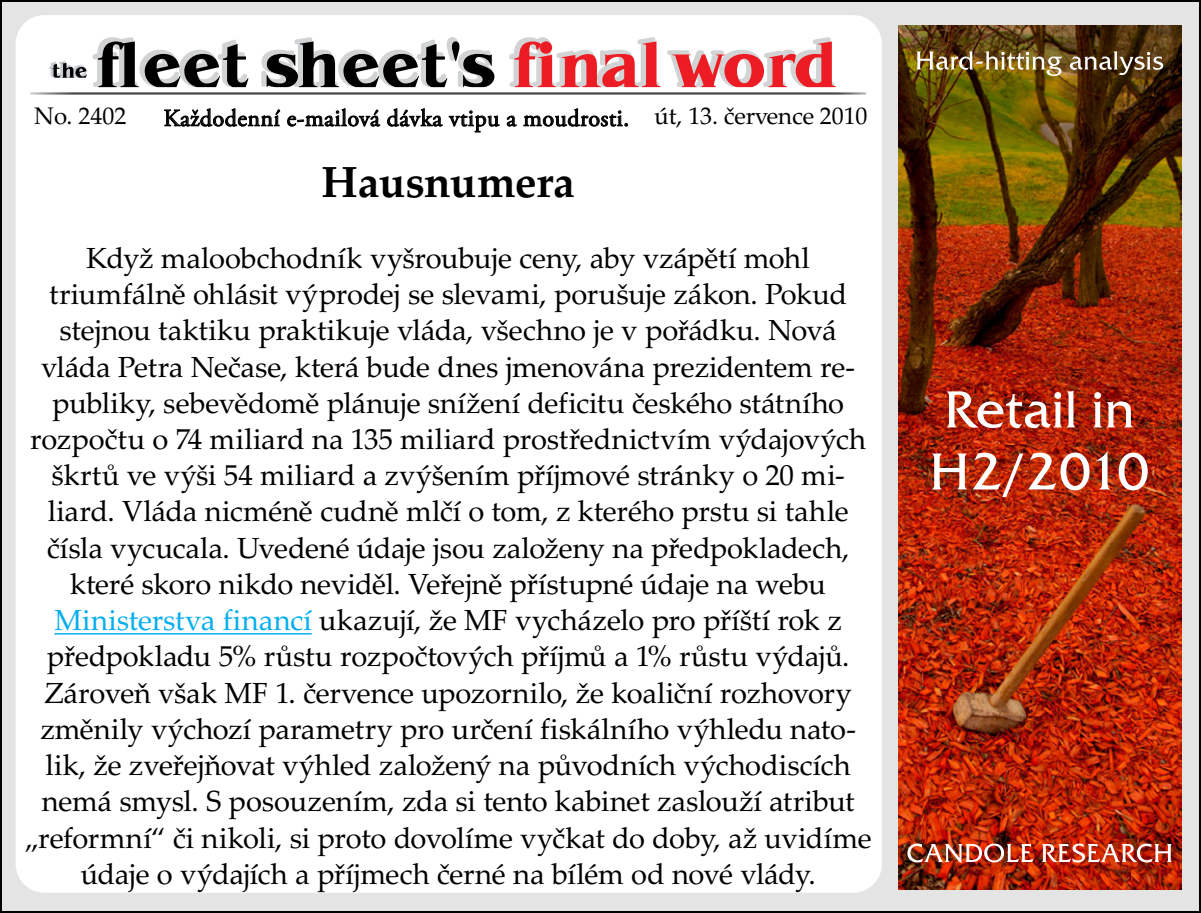
<style>
.page{position:relative;width:1201px;height:913px;background:#fff}
.page>*{position:absolute;margin:0;border:0;box-sizing:border-box;transform-origin:0 0}
.t1{font:700 43.6px "Palatino LTCE";letter-spacing:-.01em;color:#000}
.t2{font:29.2px/36.2px "Palatino LTCE";letter-spacing:-.01em;color:#000;text-align:center}
.t3{font:24px "Adobe Garamond Pro";letter-spacing:.02em;color:#000}
.t4{font:24px "Palatino LTCE";letter-spacing:-.005em;color:#000}
.s1{color:#00aeef}
</style>
<div class="page">
<div style="left:1px;top:1px;width:1198px;height:910px;background:#e5e4e4"></div>
<div style="left:16px;top:15px;width:865px;height:877px;background:#fff;border-radius:29px"></div>
<svg style="left:164px;top:108px;width:116px;height:19px"></svg>
<svg style="left:287px;top:108px;width:93px;height:19px"></svg>
<svg style="left:387px;top:108px;width:55px;height:19px"></svg>
<svg style="left:449px;top:110px;width:50px;height:22px"></svg>
<svg style="left:507px;top:115px;width:9px;height:12px"></svg>
<svg style="left:523px;top:108px;width:104px;height:19px"></svg>
<img style="left:30px;top:92px;width:836px;height:3px">
<svg style="left:49px;top:37px;width:446px;height:50px"></svg>
<svg style="left:509px;top:37px;width:326px;height:50px"></svg>
<hr style="left:54px;top:633px;width:258px;height:1px;background:#00aeef">
<img style="left:898px;top:25px;width:282px;height:863px">
<img style="left:946px;top:390px;width:186px;height:38px">
<img style="left:907px;top:843px;width:245px;height:19px">
<img style="left:916px;top:51px;width:234px;height:19px">
<p class="t4" style="left:34px;top:102px;width:94px">No. 2402</p>
<p class="t4" style="left:654px;top:102px;width:214px">út, 13. července 2010</p>
<p class="t3" style="left:163px;top:104px;width:467px">Každodenní e-mailová dávka vtipu a moudrosti.</p>
<h1 class="t1" style="left:321px;top:157px;width:255px">Hausnumera</h1>
<p class="t2" style="left:25px;top:240px;width:848px">Když maloobchodník vyšroubuje ceny, aby vzápětí mohl triumfálně ohlásit výprodej se slevami, porušuje zákon. Pokud stejnou taktiku praktikuje vláda, všechno je v pořádku. Nová vláda Petra Nečase, která bude dnes jmenována prezidentem re&shy;publiky, sebevědomě plánuje snížení deficitu českého státního rozpočtu o 74 miliard na 135 miliard prostřednictvím výdajových škrtů ve výši 54 miliard a zvýšením příjmové stránky o 20 mi&shy;liard. Vláda nicméně cudně mlčí o tom, z kterého prstu si tahle čísla vycucala. Uvedené údaje jsou založeny na předpokladech, které skoro nikdo neviděl. Veřejně přístupné údaje na webu <span class="s1">Ministerstva financí</span> ukazují, že MF vycházelo pro příští rok z předpokladu 5% růstu rozpočtových příjmů a 1% růstu výdajů.<br>Zároveň však MF 1. července upozornilo, že koaliční rozhovory změnily výchozí parametry pro určení fiskálního výhledu nato&shy;lik, že zveřejňovat výhled založený na původních východiscích nemá smysl. S posouzením, zda si tento kabinet zaslouží atribut „reformní“ či nikoli, si proto dovolíme vyčkat do doby, až uvidíme údaje o výdajích a příjmech černé na bílém od nové vlády.</p>
</div>
